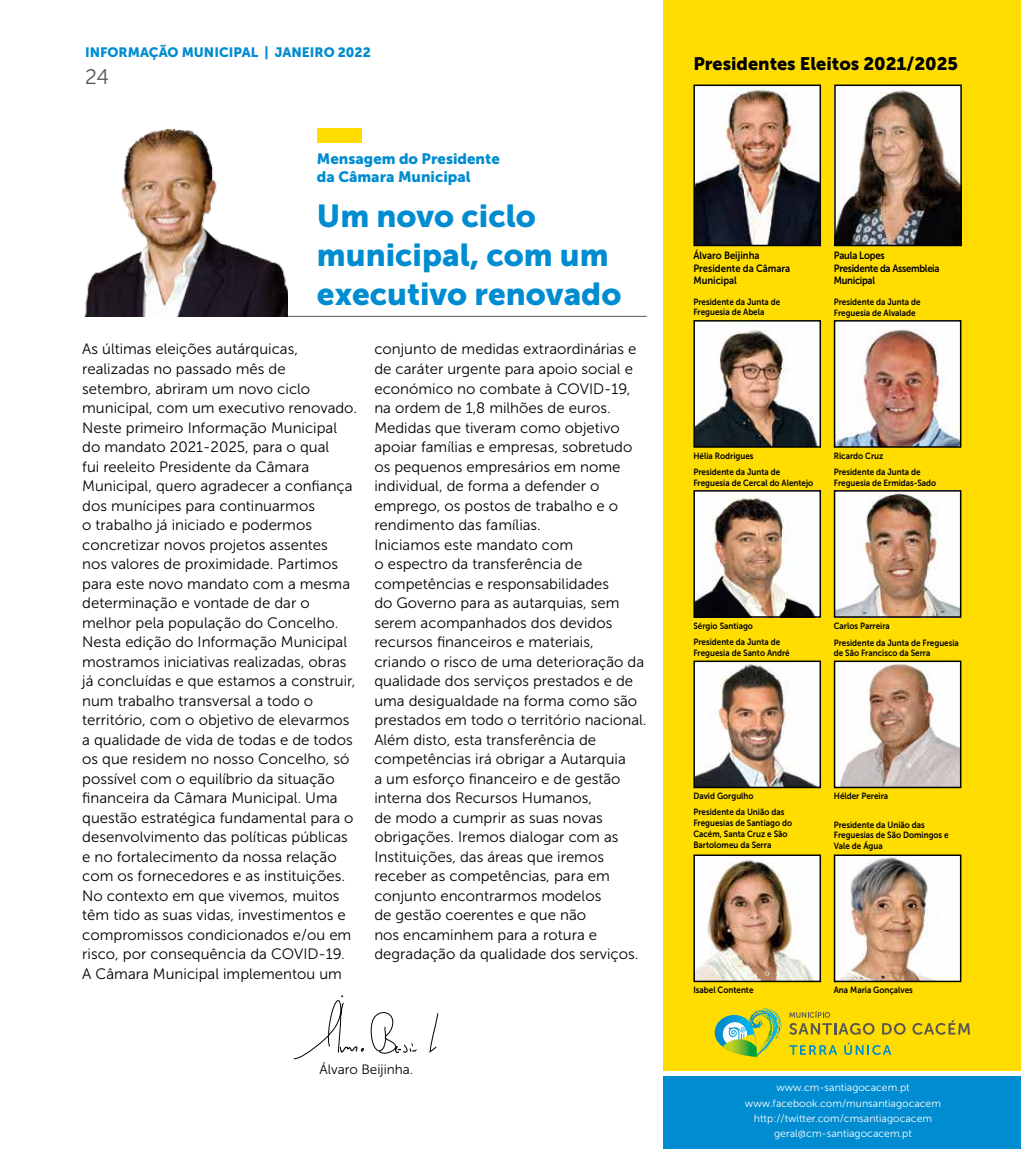
<style>
.page{position:relative;width:1021px;height:1149px;background:#fff}
.page>*{position:absolute;margin:0;border:0;box-sizing:border-box;transform-origin:0 0}
.t1{font:31.5px/39px "Museo Sans 900";color:#008cd0}
.t2{font:21px "Museo Sans 300";color:#575756}
.t3{font:18px "Museo Sans 900";color:#000}
.t4{font:15px/19.5px "Museo Sans 300";color:#000}
.t5{font:15px/18px "Museo Sans 900";color:#008cd0}
.t6{font:13.5px "Museo Sans 900";color:#008cd0}
.t7{font:13.5px "Museo Sans 300";color:#000}
.t8{font:10.5px/15px "Museo Sans 300";color:#fff;text-align:center}
.t9{font:10.5px/12.6px "Museo Sans 700";letter-spacing:-.01em;color:#000;scale:.9 1}
.t10{font:10.5px/12.6px "Museo Sans 700";letter-spacing:-.03em;color:#000;scale:.9 1}
.t11{font:9px/10.8px "Museo Sans 700";color:#000;scale:.9 1}
</style>
<div class="page">
<div style="left:663px;top:128px;width:357px;height:942px;background:#fd0"></div>
<div style="left:663px;top:1076px;width:357px;height:72px;background:#008cd0"></div>
<svg style="left:714px;top:1008px;width:68px;height:48px"></svg>
<svg style="left:882px;top:1023px;width:23px;height:11px"></svg>
<svg style="left:912px;top:1020px;width:57px;height:14px"></svg>
<svg style="left:789px;top:1045px;width:48px;height:9px"></svg>
<svg style="left:844px;top:1042px;width:47px;height:12px"></svg>
<svg style="left:789px;top:1010px;width:85px;height:24px"></svg>
<hr style="left:85px;top:316px;width:561px;height:1px;background:#575756">
<div style="left:663px;top:0;width:357px;height:225px;background:#fd0"></div>
<svg style="left:429px;top:1013px;width:9px;height:40px"></svg>
<svg style="left:296px;top:995px;width:120px;height:63px"></svg>
<div style="left:317px;top:128px;width:44px;height:15px;background:#fd0"></div>
<img style="left:696px;top:857px;width:122px;height:121px">
<div style="left:693px;top:854px;width:128px;height:127px;border:2px solid #000"></div>
<img style="left:836px;top:857px;width:122px;height:121px">
<div style="left:833px;top:854px;width:128px;height:127px;border:2px solid #000"></div>
<img style="left:696px;top:87px;width:122px;height:156px">
<div style="left:693px;top:84px;width:128px;height:162px;border:2px solid #000"></div>
<img style="left:837px;top:87px;width:121px;height:156px">
<div style="left:834px;top:84px;width:127px;height:162px;border:2px solid #000"></div>
<img style="left:696px;top:663px;width:122px;height:122px">
<div style="left:693px;top:660px;width:128px;height:128px;border:2px solid #000"></div>
<img style="left:836px;top:663px;width:122px;height:122px">
<div style="left:833px;top:660px;width:128px;height:128px;border:2px solid #000"></div>
<img style="left:696px;top:493px;width:122px;height:121px">
<div style="left:693px;top:490px;width:128px;height:127px;border:2px solid #000"></div>
<img style="left:836px;top:493px;width:122px;height:121px">
<div style="left:833px;top:490px;width:128px;height:127px;border:2px solid #000"></div>
<img style="left:696px;top:323px;width:122px;height:121px">
<div style="left:693px;top:320px;width:128px;height:127px;border:2px solid #000"></div>
<img style="left:836px;top:323px;width:122px;height:121px">
<div style="left:833px;top:320px;width:128px;height:127px;border:2px solid #000"></div>
<img style="left:84px;top:129px;width:204px;height:187px">
<p class="t6" style="left:85px;top:45px;width:287px">INFORMAÇÃO MUNICIPAL | JANEIRO 2022</p>
<h2 class="t2" style="left:85px;top:65px;width:25px">24</h2>
<p class="t5" style="left:317px;top:150px;width:184px">Mensagem do Presidente da Câmara Municipal</p>
<h1 class="t1" style="left:317px;top:197px;width:306px">Um novo ciclo municipal, com um executivo renovado</h1>
<p class="t4" style="left:82px;top:339px;width:276px">As últimas eleições autárquicas, realizadas no passado mês de setembro, abriram um novo ciclo municipal, com um executivo renovado.<br>Neste primeiro Informação Municipal do mandato 2021-2025, para o qual<br>fui reeleito Presidente da Câmara Municipal, quero agradecer a confiança dos munícipes para continuarmos<br>o trabalho já iniciado e podermos concretizar novos projetos assentes<br>nos valores de proximidade. Partimos para este novo mandato com a mesma determinação e vontade de dar o melhor pela população do Concelho.<br>Nesta edição do Informação Municipal mostramos iniciativas realizadas, obras já concluídas e que estamos a construir, num trabalho transversal a todo o território, com o objetivo de elevarmos a qualidade de vida de todas e de todos os que residem no nosso Concelho, só possível com o equilíbrio da situação financeira da Câmara Municipal. Uma questão estratégica fundamental para o desenvolvimento das políticas públicas e no fortalecimento da nossa relação com os fornecedores e as instituições.<br>No contexto em que vivemos, muitos têm tido as suas vidas, investimentos e compromissos condicionados e/ou em risco, por consequência da COVID-19.<br>A Câmara Municipal implementou um</p>
<p class="t4" style="left:374px;top:339px;width:274px">conjunto de medidas extraordinárias e de caráter urgente para apoio social e económico no combate à COVID-19, na ordem de 1,8 milhões de euros.<br>Medidas que tiveram como objetivo apoiar famílias e empresas, sobretudo os pequenos empresários em nome individual, de forma a defender o emprego, os postos de trabalho e o rendimento das famílias.<br>Iniciamos este mandato com<br>o espectro da transferência de competências e responsabilidades<br>do Governo para as autarquias, sem serem acompanhados dos devidos recursos financeiros e materiais, criando o risco de uma deterioração da qualidade dos serviços prestados e de uma desigualdade na forma como são prestados em todo o território nacional.<br>Além disto, esta transferência de competências irá obrigar a Autarquia<br>a um esforço financeiro e de gestão interna dos Recursos Humanos,<br>de modo a cumprir as suas novas obrigações. Iremos dialogar com as Instituições, das áreas que iremos receber as competências, para em conjunto encontrarmos modelos<br>de gestão coerentes e que não<br>nos encaminhem para a rotura e degradação da qualidade dos serviços.</p>
<p class="t7" style="left:319px;top:1061px;width:95px">Álvaro Beijinha.</p>
<p class="t3" style="left:693px;top:53px;width:266px">Presidentes Eleitos 2021/2025</p>
<p class="t9" style="left:693px;top:249px;width:109px">Álvaro Beijinha<br>Presidente da Câmara<br>Municipal</p>
<p class="t10" style="left:833px;top:249px;width:119px">Paula Lopes<br>Presidente da Assembleia<br>Municipal</p>
<p class="t11" style="left:693px;top:296px;width:98px">Presidente da Junta de<br>Freguesia de Abela</p>
<p class="t11" style="left:833px;top:296px;width:98px">Presidente da Junta de<br>Freguesia de Alvalade</p>
<p class="t11" style="left:693px;top:450px;width:68px">Hélia Rodrigues</p>
<p class="t11" style="left:833px;top:450px;width:57px">Ricardo Cruz</p>
<p class="t11" style="left:693px;top:466px;width:135px">Presidente da Junta de<br>Freguesia de Cercal do Alentejo</p>
<p class="t11" style="left:833px;top:466px;width:115px">Presidente da Junta de<br>Freguesia de Ermidas-Sado</p>
<p class="t11" style="left:693px;top:620px;width:68px">Sérgio Santiago</p>
<p class="t11" style="left:833px;top:620px;width:64px">Carlos Parreira</p>
<p class="t11" style="left:693px;top:636px;width:109px">Presidente da Junta de<br>Freguesia de Santo André</p>
<p class="t11" style="left:833px;top:636px;width:140px">Presidente da Junta de Freguesia de São Francisco da Serra</p>
<p class="t11" style="left:693px;top:790px;width:68px">David Gorgulho</p>
<p class="t11" style="left:833px;top:790px;width:62px">Hélder Pereira</p>
<p class="t11" style="left:693px;top:806px;width:111px">Presidente da União das<br>Freguesias de Santiago do<br>Cacém, Santa Cruz e São<br>Bartolomeu da Serra</p>
<p class="t11" style="left:833px;top:818px;width:129px">Presidente da União das<br>Freguesias de São Domingos e<br>Vale de Água</p>
<p class="t11" style="left:693px;top:984px;width:68px">Isabel Contente</p>
<p class="t11" style="left:833px;top:984px;width:89px">Ana Maria Gonçalves</p>
<p class="t8" style="left:745px;top:1080px;width:198px">www.cm-santiagocacem.pt www.facebook.com/munsantiagocacem http://twitter.com/cmsantiagocacem geral@cm-santiagocacem.pt</p>
</div>
